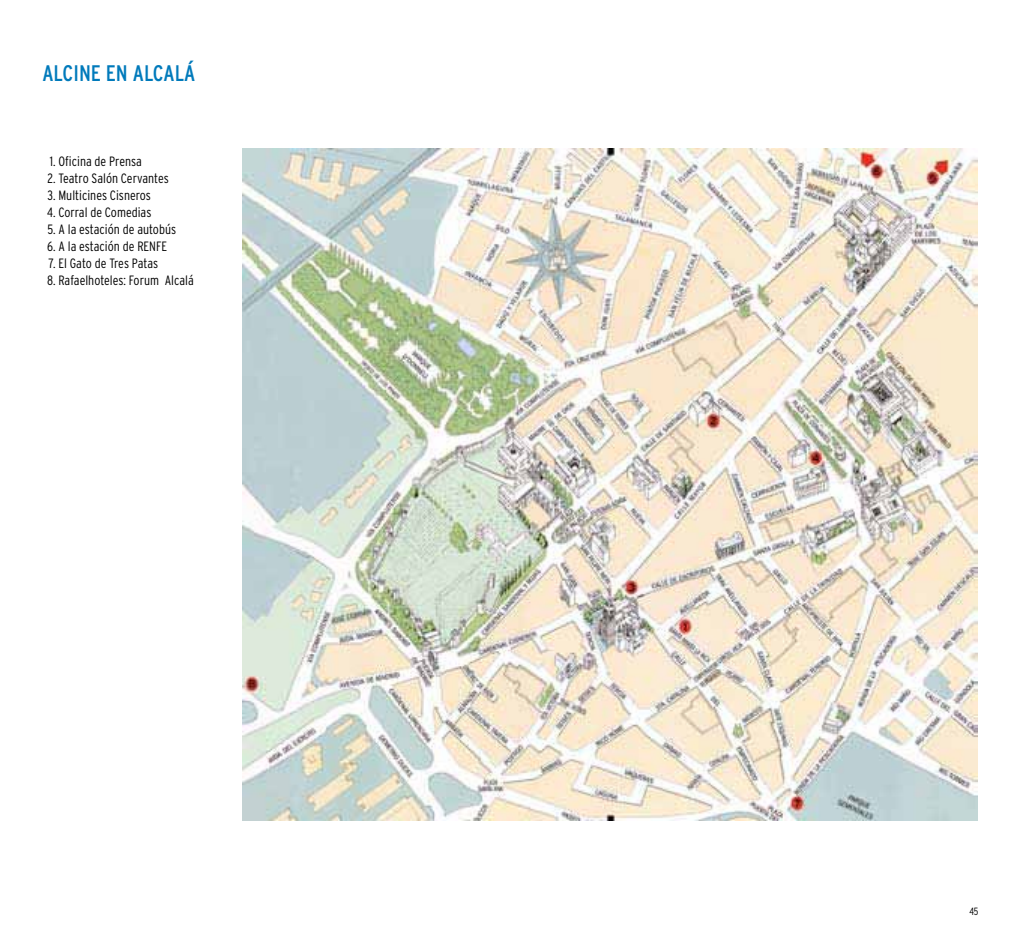
<style>
.page{position:relative;width:1021px;height:936px;background:#fff}
.page>*{position:absolute;margin:0;border:0;box-sizing:border-box;transform-origin:0 0}
.t1{font:condensed 22.5px "Interstate";color:#007abb}
.t2{font:300 condensed 13.5px "Interstate";color:#000}
.t3{font:300 condensed 10.5px "Interstate";color:#000}
</style>
<div class="page">
<img style="left:243px;top:149px;width:734px;height:671px">
<h1 class="t1" style="left:43px;top:60px;width:154px">ALCINE EN ALCALÁ</h1>
<p class="t2" style="left:50px;top:153px;width:94px">1. Oficina de Prensa</p>
<p class="t2" style="left:48px;top:170px;width:123px">2. Teatro Salón Cervantes</p>
<p class="t2" style="left:48px;top:188px;width:105px">3. Multicines Cisneros</p>
<p class="t2" style="left:47px;top:205px;width:106px">4. Corral de Comedias</p>
<p class="t2" style="left:47px;top:222px;width:130px">5. A la estación de autobús</p>
<p class="t2" style="left:47px;top:239px;width:121px">6. A la estación de RENFE</p>
<p class="t2" style="left:49px;top:256px;width:111px">7. El Gato de Tres Patas</p>
<p class="t2" style="left:47px;top:273px;width:148px">8. Rafaelhoteles: Forum Alcalá</p>
<p class="t3" style="left:969px;top:905px;width:11px">45</p>
</div>
